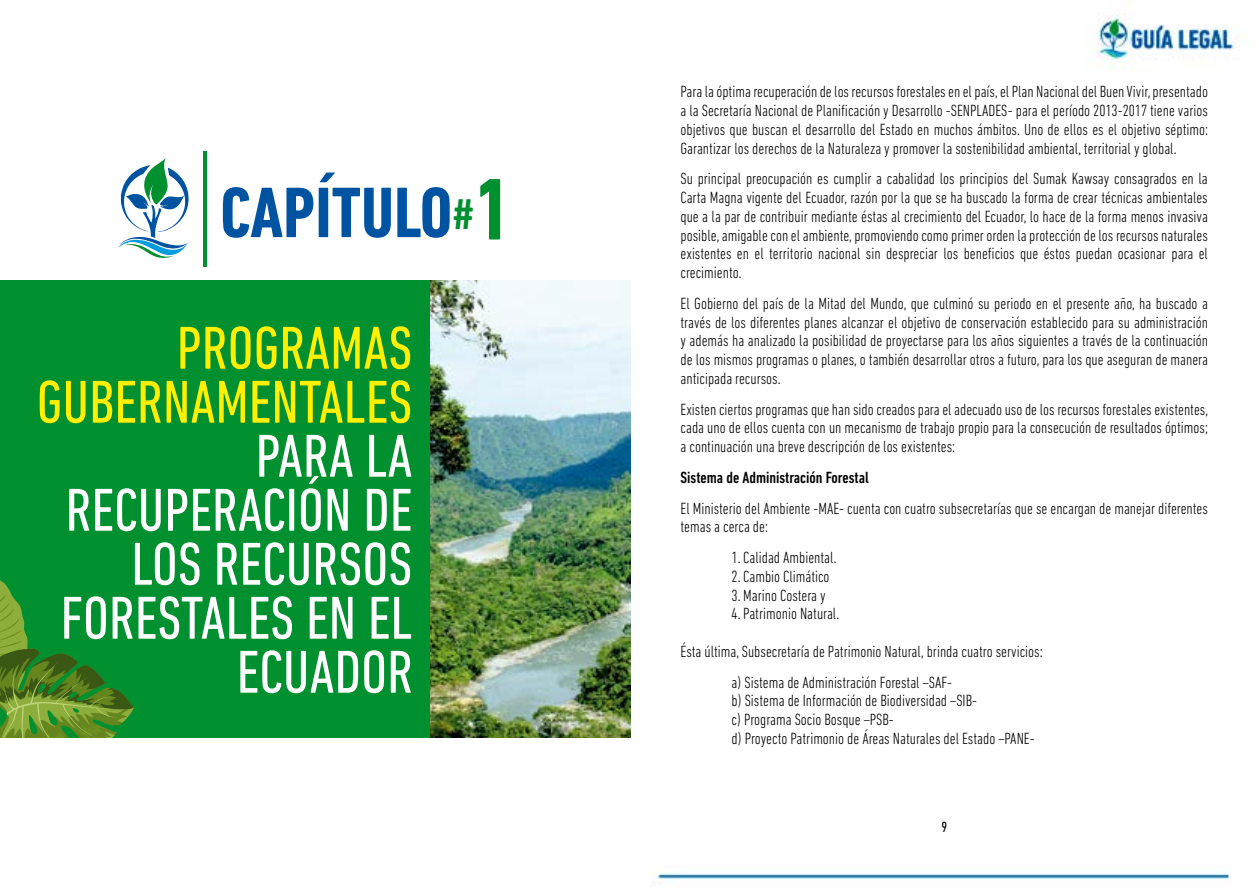
<style>
.page{position:relative;width:1259px;height:893px;background:#fff}
.page>*{position:absolute;margin:0;border:0;box-sizing:border-box;transform-origin:0 0}
.t1{font:700 condensed 72.6px "DIN Next LT Pro";color:#0053a1}
.t2{font:condensed 61.5px/54px "DIN Next LT Pro";color:#fff;text-align:right}
.t3{font:condensed 61.5px/54px "DIN Next LT Pro";color:#ffef00;text-align:right}
.t4{font:300 condensed 16.5px/18.8px "DIN Next LT Pro";color:#000;text-align:justify}
.t5{font:500 condensed 16.5px "DIN Next LT Pro";color:#000}
.t6{font:condensed 15px "DIN Next LT Pro";color:#000}
.s1{font-size:43.8px;color:#00902f}
.s2{font-size:88.8px;color:#00902f}
</style>
<div class="page">
<img style="left:651px;top:13px;width:589px;height:870px">
<div style="left:0;top:280px;width:631px;height:457px;background:#00902f"></div>
<img style="left:430px;top:280px;width:200px;height:457px">
<hr style="left:204px;top:152px;width:3px;height:115px;background:#00902f">
<svg style="left:118px;top:158px;width:71px;height:100px"></svg>
<svg style="left:0;top:580px;width:135px;height:158px"></svg>
<h1 class="t1" style="left:220px;top:171px;width:293px">CAPÍTULO<span class="s1">#</span><span class="s2">1</span></h1>
<h2 class="t3" style="left:37px;top:320px;width:377px">PROGRAMAS<br>GUBERNAMENTALES</h2>
<h2 class="t2" style="left:61px;top:428px;width:354px">PARA LA<br>RECUPERACIÓN DE<br>LOS RECURSOS<br>FORESTALES EN EL<br>ECUADOR</h2>
<p class="t4" style="left:680px;top:82px;width:529px">Para la óptima recuperación de los recursos forestales en el país, el Plan Nacional del Buen Vivir, presentado a la Secretaría Nacional de Planificación y Desarrollo -SENPLADES- para el período 2013-2017 tiene varios objetivos que buscan el desarrollo del Estado en muchos ámbitos. Uno de ellos es el objetivo séptimo:<br>Garantizar los derechos de la Naturaleza y promover la sostenibilidad ambiental, territorial y global.</p>
<p class="t4" style="left:680px;top:169px;width:529px">Su principal preocupación es cumplir a cabalidad los principios del Sumak Kawsay consagrados en la Carta Magna vigente del Ecuador, razón por la que se ha buscado la forma de crear técnicas ambientales que a la par de contribuir mediante éstas al crecimiento del Ecuador, lo hace de la forma menos invasiva posible, amigable con el ambiente, promoviendo como primer orden la protección de los recursos naturales existentes en el territorio nacional sin despreciar los beneficios que éstos puedan ocasionar para el crecimiento.</p>
<p class="t4" style="left:680px;top:294px;width:529px">El Gobierno del país de la Mitad del Mundo, que culminó su periodo en el presente año, ha buscado a través de los diferentes planes alcanzar el objetivo de conservación establecido para su administración y además ha analizado la posibilidad de proyectarse para los años siguientes a través de la continuación de los mismos programas o planes, o también desarrollar otros a futuro, para los que aseguran de manera anticipada recursos.</p>
<p class="t4" style="left:680px;top:400px;width:529px">Existen ciertos programas que han sido creados para el adecuado uso de los recursos forestales existentes, cada uno de ellos cuenta con un mecanismo de trabajo propio para la consecución de resultados óptimos; a continuación una breve descripción de los existentes:</p>
<p class="t5" style="left:680px;top:468px;width:190px">Sistema de Administración Forestal</p>
<p class="t4" style="left:680px;top:499px;width:529px">El Ministerio del Ambiente -MAE- cuenta con cuatro subsecretarías que se encargan de manejar diferentes temas a cerca de:</p>
<p class="t4" style="left:731px;top:548px;width:107px">1. Calidad Ambiental.</p>
<p class="t4" style="left:731px;top:567px;width:100px">2. Cambio Climático</p>
<p class="t4" style="left:731px;top:585px;width:96px">3. Marino Costera y</p>
<p class="t4" style="left:731px;top:604px;width:109px">4. Patrimonio Natural.</p>
<p class="t4" style="left:731px;top:636px;width:313px;line-height:30.8px;text-indent:-51px">Ésta última, Subsecretaría de Patrimonio Natural, brinda cuatro servicios: a) Sistema de Administración Forestal –SAF-</p>
<p class="t4" style="left:731px;top:691px;width:304px;text-align:left">b) Sistema de Información de Biodiversidad –SIB-<br>c) Programa Socio Bosque –PSB-<br>d) Proyecto Patrimonio de Áreas Naturales del Estado –PANE-</p>
<p class="t6" style="left:941px;top:818px;width:7px">9</p>
</div>
